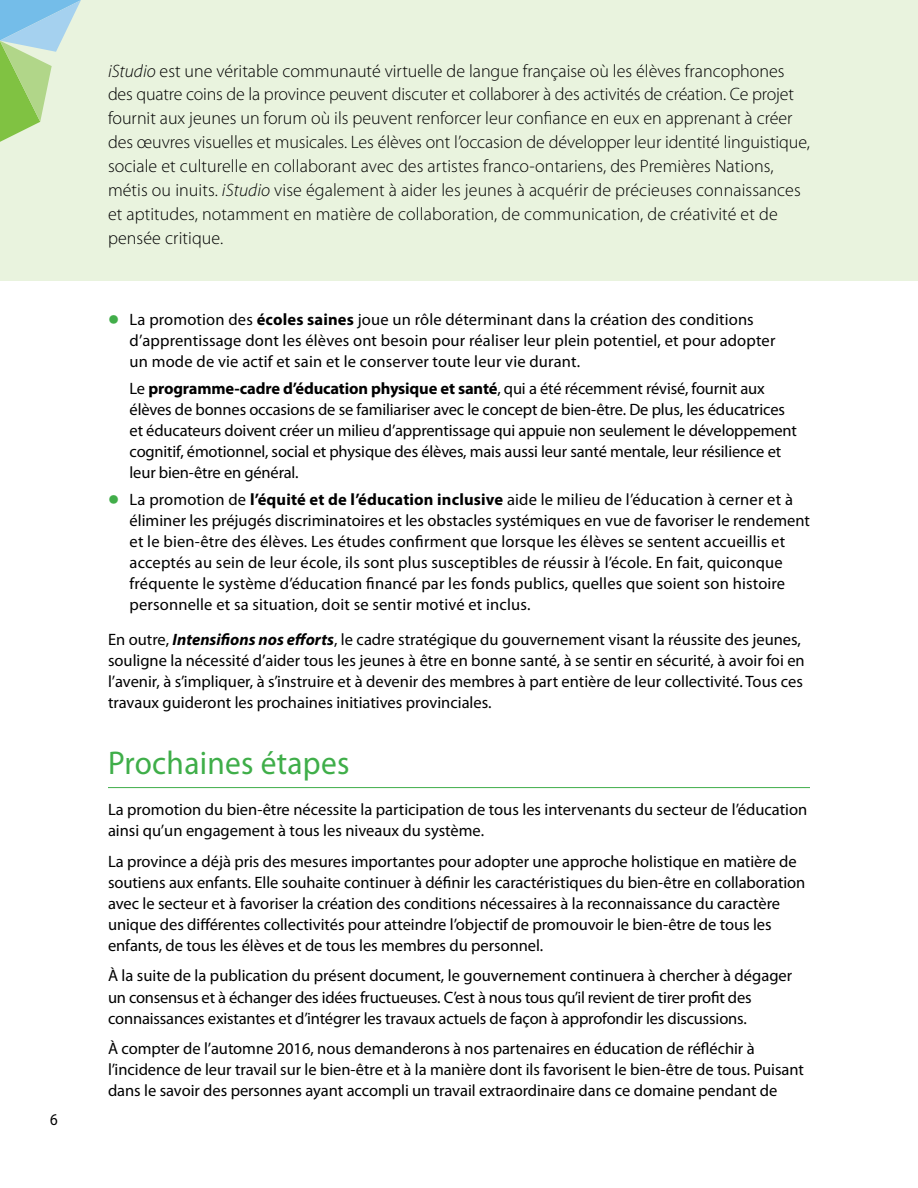
<style>
.page{position:relative;width:918px;height:1188px;background:#fff}
.page>*{position:absolute;margin:0;border:0;box-sizing:border-box;transform-origin:0 0}
.t1{font:33px "Myriad Pro";letter-spacing:.01em;color:#3fae49;scale:.95 1}
.P_story{font:300 18px/24px "Myriad Pro";color:#000}
.t2{font:16.5px/21px "Myriad Pro";letter-spacing:-.005em;color:#000}
.t3{font:16.5px "Myriad Pro";letter-spacing:-.005em;color:#000;scale:.9 1}
.s1{font-style:italic}
.s2{font-weight:700;font-size:33px;color:#41ad49}
.s3{font-weight:700}
.s4{font-weight:700;font-style:italic}
</style>
<div class="page">
<hr style="left:108px;top:787px;width:702px;height:1px;background:#3fae49">
<div style="left:0;top:0;width:918px;height:281px;background:#e9f3de"></div>
<svg style="left:0;top:0;width:81px;height:142px"></svg>
<p class="t3" style="left:50px;top:1110px;width:10px">6</p>
<p class="P_story" style="left:108px;top:59px;width:704px"><span class="s1">iStudio</span> est une véritable communauté virtuelle de langue française où les élèves francophones des quatre coins de la province peuvent discuter et collaborer à des activités de création. Ce projet fournit aux jeunes un forum où ils peuvent renforcer leur confiance en eux en apprenant à créer des œuvres visuelles et musicales. Les élèves ont l’occasion de développer leur identité linguistique, sociale et culturelle en collaborant avec des artistes franco-ontariens, des Premières Nations, métis ou inuits. <span class="s1">iStudio</span> vise également à aider les jeunes à acquérir de précieuses connaissances et aptitudes, notamment en matière de collaboration, de communication, de créativité et de pensée critique.</p>
<p class="t2" style="left:130px;top:310px;width:647px;text-indent:-22px"><span class="s2">•</span> La promotion des <span class="s3">écoles saines</span> joue un rôle déterminant dans la création des conditions d’apprentissage dont les élèves ont besoin pour réaliser leur plein potentiel, et pour adopter un mode de vie actif et sain et le conserver toute leur vie durant.</p>
<p class="t2" style="left:130px;top:379px;width:669px">Le <span class="s3">programme-cadre d’éducation physique et santé</span>, qui a été récemment révisé, fournit aux élèves de bonnes occasions de se familiariser avec le concept de bien-être. De plus, les éducatrices et éducateurs doivent créer un milieu d’apprentissage qui appuie non seulement le développement cognitif, émotionnel, social et physique des élèves, mais aussi leur santé mentale, leur résilience et leur bien-être en général.</p>
<p class="t2" style="left:130px;top:490px;width:682px;text-indent:-22px"><span class="s2">•</span> La promotion de <span class="s3">l’équité et de l’éducation inclusive</span> aide le milieu de l’éducation à cerner et à éliminer les préjugés discriminatoires et les obstacles systémiques en vue de favoriser le rendement et le bien-être des élèves. Les études confirment que lorsque les élèves se sentent accueillis et acceptés au sein de leur école, ils sont plus susceptibles de réussir à l’école. En fait, quiconque fréquente le système d’éducation financé par les fonds publics, quelles que soient son histoire personnelle et sa situation, doit se sentir motivé et inclus.</p>
<p class="t2" style="left:108px;top:629px;width:694px">En outre, <span class="s4">Intensifions nos efforts</span>, le cadre stratégique du gouvernement visant la réussite des jeunes,</p>
<p class="t2" style="left:108px;top:650px;width:698px;text-align:justify">souligne la nécessité d’aider tous les jeunes à être en bonne santé, à se sentir en sécurité, à avoir foi en l’avenir, à s’impliquer, à s’instruire et à devenir des membres à part entière de leur collectivité. Tous ces travaux guideront les prochaines initiatives provinciales.</p>
<h1 class="t1" style="left:108px;top:745px;width:256px">Prochaines étapes</h1>
<p class="t2" style="left:108px;top:799px;width:701px">La promotion du bien-être nécessite la participation de tous les intervenants du secteur de l’éducation ainsi qu’un engagement à tous les niveaux du système.</p>
<p class="t2" style="left:108px;top:851px;width:699px">La province a déjà pris des mesures importantes pour adopter une approche holistique en matière de soutiens aux enfants. Elle souhaite continuer à définir les caractéristiques du bien-être en collaboration avec le secteur et à favoriser la création des conditions nécessaires à la reconnaissance du caractère unique des différentes collectivités pour atteindre l’objectif de promouvoir le bien-être de tous les enfants, de tous les élèves et de tous les membres du personnel.</p>
<p class="t2" style="left:108px;top:966px;width:686px">À la suite de la publication du présent document, le gouvernement continuera à chercher à dégager un consensus et à échanger des idées fructueuses. C’est à nous tous qu’il revient de tirer profit des connaissances existantes et d’intégrer les travaux actuels de façon à approfondir les discussions.</p>
<p class="t2" style="left:108px;top:1039px;width:697px">À compter de l’automne 2016, nous demanderons à nos partenaires en éducation de réfléchir à l’incidence de leur travail sur le bien-être et à la manière dont ils favorisent le bien-être de tous. Puisant dans le savoir des personnes ayant accompli un travail extraordinaire dans ce domaine pendant de</p>
</div>
